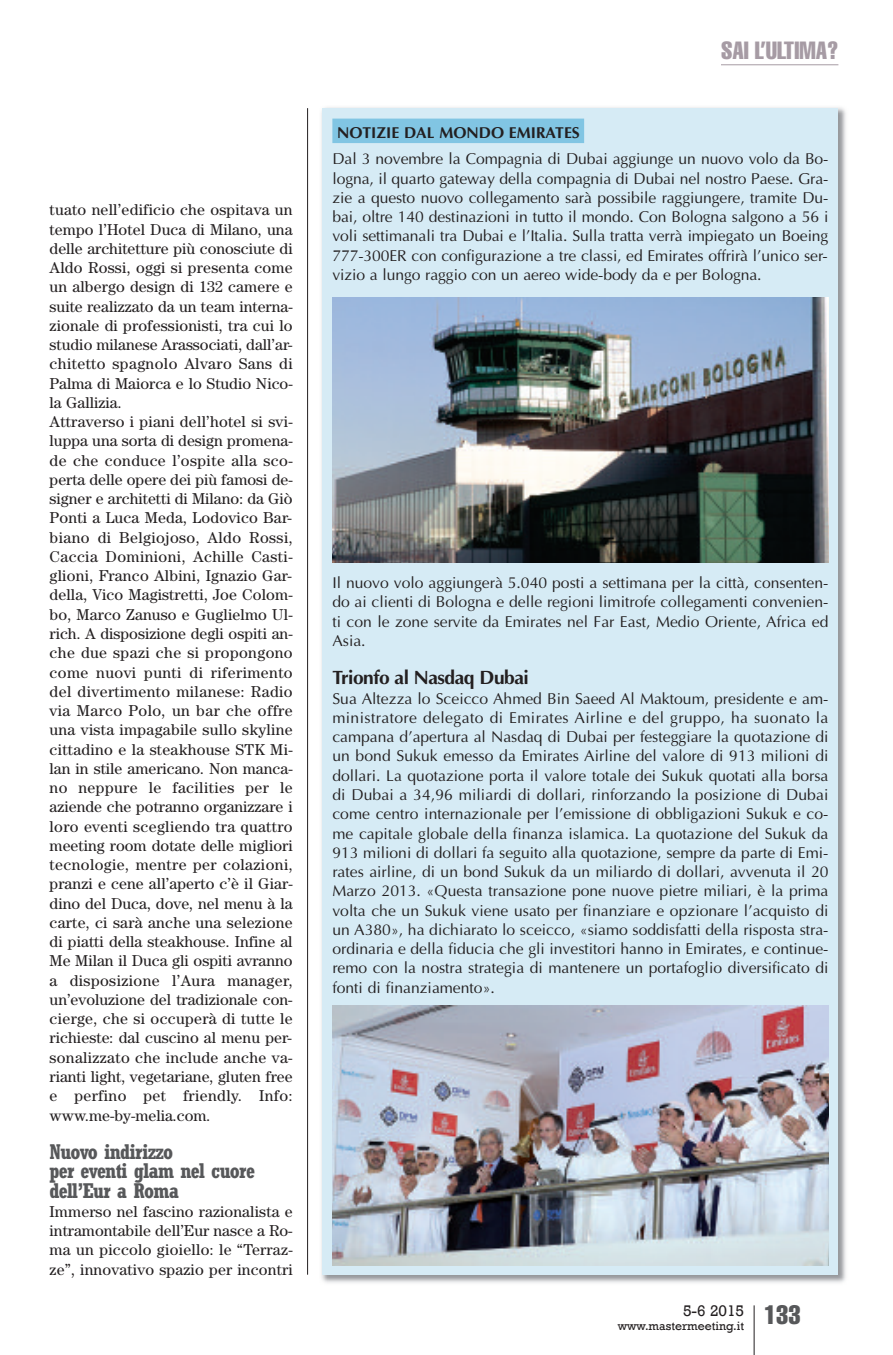
<style>
.page{position:relative;width:893px;height:1355px;background:#fff}
.page>*{position:absolute;margin:0;border:0;box-sizing:border-box;transform-origin:0 0}
.t1{font:extra-condensed 24.5px "Helvetica";color:#a69ba4}
.t2{font:700 condensed 21px/19.2px "Rockwell";letter-spacing:-.035em;color:#57585a}
.t3{font:700 19.25px "Optima";letter-spacing:-.025em;color:#231f20}
.t4{font:15.75px/19.2px "Optima";letter-spacing:-.005em;color:#231f20;text-align:justify}
.t5{font:15.75px/19.2px "Century";letter-spacing:.01em;color:#231f20}
.t6{font:15.75px "Rockwell";color:#231f20}
.t7{font:12.25px "Rockwell";color:#231f20}
.s1{font-weight:700}
.s2{font-weight:700;color:#81c5e3}
</style>
<div class="page">
<img style="left:321px;top:107px;width:525px;height:1176px">
<div style="left:322px;top:108px;width:516px;height:1166px;background:#d6ebf5"></div>
<div style="left:332px;top:119px;width:252px;height:24px;background:#81c5e3"></div>
<img style="left:332px;top:1005px;width:496px;height:260px">
<img style="left:332px;top:297px;width:496px;height:265px">
<hr style="left:721px;top:64px;width:117px;height:1px;background:#a69ba4">
<hr style="left:754px;top:1305px;width:1px;height:49px;background:#231f20">
<hr style="left:307px;top:108px;width:1px;height:1166px;background:#231f20">
<p class="t5" style="left:50px;top:202px;width:245px">tuato nell’edificio che ospitava un tempo l’Hotel Duca di Milano, una delle architetture più conosciute di Aldo Rossi, oggi si presenta come un albergo design di 132 camere e suite realizzato da un team interna&shy;zionale di professionisti, tra cui lo studio milanese Arassociati, dall’ar&shy;chitetto spagnolo Alvaro Sans di Palma di Maiorca e lo Studio Nico&shy;la Gallizia.<br>Attraverso i piani dell’hotel si svi&shy;luppa una sorta di design promena&shy;de che conduce l’ospite alla sco&shy;perta delle opere dei più famosi de&shy;signer e architetti di Milano: da Giò Ponti a Luca Meda, Lodovico Bar&shy;biano di Belgiojoso, Aldo Rossi, Caccia Dominioni, Achille Casti&shy;glioni, Franco Albini, Ignazio Gar&shy;della, Vico Magistretti, Joe Colom&shy;bo, Marco Zanuso e Guglielmo Ul&shy;rich. A disposizione degli ospiti an&shy;che due spazi che si propongono come nuovi punti di riferimento del divertimento milanese: Radio via Marco Polo, un bar che offre una vista impagabile sullo skyline cittadino e la steakhouse STK Mi&shy;lan in stile americano. Non manca&shy;no neppure le facilities per le aziende che potranno organizzare i loro eventi scegliendo tra quattro meeting room dotate delle migliori tecnologie, mentre per colazioni, pranzi e cene all’aperto c’è il Giar&shy;dino del Duca, dove, nel menu à la carte, ci sarà anche una selezione di piatti della steakhouse. Infine al Me Milan il Duca gli ospiti avranno a disposizione l’Aura manager, un’evoluzione del tradizionale con&shy;cierge, che si occuperà di tutte le richieste: dal cuscino al menu per&shy;sonalizzato che include anche va&shy;rianti light, vegetariane, gluten free e perfino pet friendly. Info: www.me-by-melia.com.</p>
<h2 class="t2" style="left:50px;top:1144px;width:207px">Nuovo indirizzo<br>per eventi glam nel cuore dell’Eur a Roma</h2>
<p class="t5" style="left:50px;top:1203px;width:245px;text-align:justify">Immerso nel fascino razionalista e intramontabile dell’Eur nasce a Ro&shy;ma un piccolo gioiello: le “Terraz&shy;ze”, innovativo spazio per incontri</p>
<h1 class="t1" style="left:721px;top:42px;width:119px">SAI L’ULTIMA?</h1>
<p class="t4" style="left:332px;top:119px;width:498px;line-height:26.2px;text-indent:5px"><span class="s1">NOTIZIE DAL MONDO EMIRATES</span><span class="s2">.<br></span>Dal 3 novembre la Compagnia di Dubai aggiunge un nuovo volo da Bo-</p>
<p class="t4" style="left:332px;top:168px;width:498px">logna, il quarto gateway della compagnia di Dubai nel nostro Paese. Gra&shy;zie a questo nuovo collegamento sarà possibile raggiungere, tramite Du&shy;bai, oltre 140 destinazioni in tutto il mondo. Con Bologna salgono a 56 i voli settimanali tra Dubai e l’Italia. Sulla tratta verrà impiegato un Boeing 777-300ER con configurazione a tre classi, ed Emirates offrirà l’unico ser&shy;vizio a lungo raggio con un aereo wide-body da e per Bologna.</p>
<p class="t4" style="left:332px;top:573px;width:498px">Il nuovo volo aggiungerà 5.040 posti a settimana per la città, consenten&shy;do ai clienti di Bologna e delle regioni limitrofe collegamenti convenien&shy;ti con le zone servite da Emirates nel Far East, Medio Oriente, Africa ed Asia.</p>
<p class="t3" style="left:332px;top:666px;width:198px">Trionfo al Nasdaq Dubai</p>
<p class="t4" style="left:332px;top:688px;width:498px">Sua Altezza lo Sceicco Ahmed Bin Saeed Al Maktoum, presidente e am&shy;ministratore delegato di Emirates Airline e del gruppo, ha suonato la campana d’apertura al Nasdaq di Dubai per festeggiare la quotazione di un bond Sukuk emesso da Emirates Airline del valore di 913 milioni di dollari. La quotazione porta il valore totale dei Sukuk quotati alla borsa di Dubai a 34,96 miliardi di dollari, rinforzando la posizione di Dubai come centro internazionale per l’emissione di obbligazioni Sukuk e co&shy;me capitale globale della finanza islamica. La quotazione del Sukuk da 913 milioni di dollari fa seguito alla quotazione, sempre da parte di Emi&shy;rates airline, di un bond Sukuk da un miliardo di dollari, avvenuta il 20<br>Marzo 2013. «Questa transazione pone nuove pietre miliari, è la prima volta che un Sukuk viene usato per finanziare e opzionare l’acquisto di un A380», ha dichiarato lo sceicco, «siamo soddisfatti della risposta stra&shy;ordinaria e della fiducia che gli investitori hanno in Emirates, e continue&shy;remo con la nostra strategia di mantenere un portafoglio diversificato di fonti di finanziamento».</p>
<p class="t7" style="left:618px;top:1318px;width:184px">www.mastermeeting.it <sup>133</sup></p>
<p class="t6" style="left:683px;top:1300px;width:63px">5-6 2015</p>
</div>
